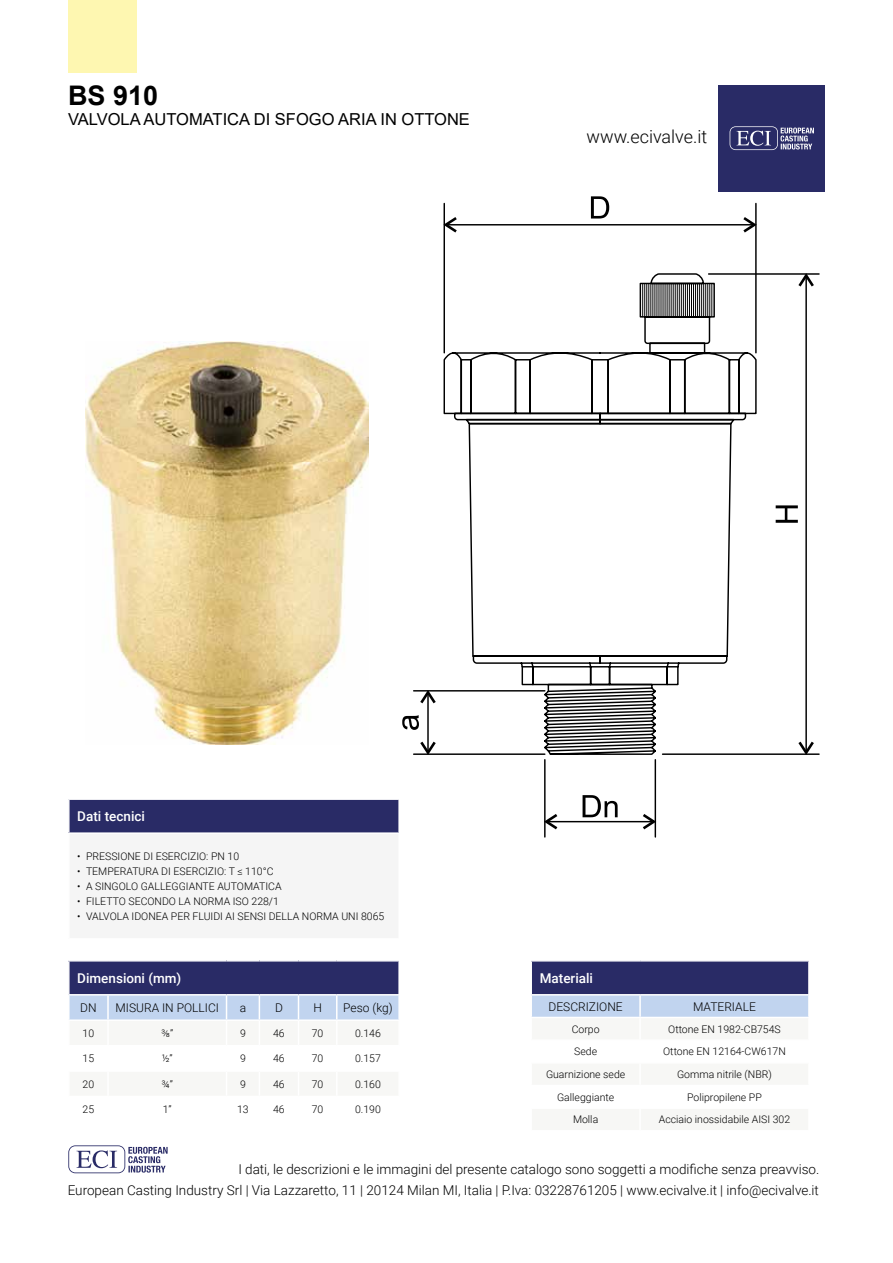
<style>
.page{position:relative;width:893px;height:1263px;background:#fff}
.page>*{position:absolute;margin:0;border:0;box-sizing:border-box;transform-origin:0 0}
.t1{font:700 27px "Arial";color:#000}
.t2{font:300 18px "Roboto";color:#000}
.t3{font:16.5px "Arial";color:#000}
.t4{font:300 13.5px "Roboto";color:#000}
.t5{font:500 13.5px "Roboto";color:#fff}
.t6{font:300 12px "Roboto";color:#000}
.t7{font:300 10.5px "Roboto";color:#000}
</style>
<div class="page">
<svg style="left:68px;top:1145px;width:100px;height:28px"></svg>
<div style="left:719px;top:85px;width:106px;height:106px;background:#292b66"></div>
<svg style="left:730px;top:126px;width:84px;height:24px"></svg>
<div style="left:68px;top:0;width:68px;height:72px;background:#fef7b1"></div>
<img style="left:85px;top:341px;width:283px;height:403px">
<div style="left:69px;top:961px;width:330px;height:34px;background:#292b66"></div>
<hr style="left:68px;top:961px;width:2px;height:33px;background:#fff">
<hr style="left:398px;top:961px;width:2px;height:33px;background:#fff">
<hr style="left:68px;top:994px;width:40px;height:1px;background:#fff">
<hr style="left:108px;top:994px;width:119px;height:1px;background:#fff">
<hr style="left:227px;top:994px;width:32px;height:1px;background:#fff">
<hr style="left:259px;top:994px;width:39px;height:1px;background:#fff">
<hr style="left:298px;top:994px;width:39px;height:1px;background:#fff">
<hr style="left:337px;top:994px;width:63px;height:1px;background:#fff">
<svg style="left:69px;top:995px;width:330px;height:25px;background:#c5d6f0"></svg>
<div style="left:69px;top:799px;width:330px;height:34px;background:#292b66"></div>
<div style="left:69px;top:833px;width:330px;height:106px;background:#f5f5f5"></div>
<hr style="left:68px;top:798px;width:332px;height:2px;background:#fff">
<hr style="left:68px;top:800px;width:2px;height:32px;background:#fff">
<hr style="left:398px;top:800px;width:2px;height:32px;background:#fff">
<hr style="left:68px;top:832px;width:332px;height:2px;background:#fff">
<hr style="left:68px;top:834px;width:2px;height:104px;background:#fff">
<hr style="left:398px;top:834px;width:2px;height:104px;background:#fff">
<hr style="left:68px;top:938px;width:332px;height:2px;background:#fff">
<div style="left:531px;top:961px;width:278px;height:34px;background:#292b66"></div>
<svg style="left:532px;top:995px;width:276px;height:22px;background:#c3d5ef"></svg>
<hr style="left:530px;top:961px;width:2px;height:33px;background:#fff">
<hr style="left:808px;top:961px;width:2px;height:33px;background:#fff">
<hr style="left:530px;top:994px;width:110px;height:1px;background:#fff">
<hr style="left:640px;top:994px;width:170px;height:1px;background:#fff">
<hr style="left:639px;top:995px;width:2px;height:22px;background:#fff">
<svg style="left:443px;top:273px;width:314px;height:482px"></svg>
<hr style="left:642px;top:283px;width:1px;height:34px;background:#000">
<hr style="left:644px;top:283px;width:1px;height:34px;background:#000">
<hr style="left:646px;top:283px;width:1px;height:34px;background:#000">
<hr style="left:648px;top:283px;width:1px;height:34px;background:#000">
<hr style="left:650px;top:283px;width:1px;height:34px;background:#000">
<hr style="left:652px;top:283px;width:1px;height:34px;background:#000">
<hr style="left:654px;top:283px;width:1px;height:34px;background:#000">
<hr style="left:657px;top:283px;width:1px;height:34px;background:#000">
<hr style="left:659px;top:283px;width:1px;height:34px;background:#000">
<hr style="left:661px;top:283px;width:1px;height:34px;background:#000">
<hr style="left:663px;top:283px;width:1px;height:34px;background:#000">
<hr style="left:665px;top:283px;width:1px;height:34px;background:#000">
<hr style="left:667px;top:283px;width:1px;height:34px;background:#000">
<hr style="left:669px;top:283px;width:1px;height:34px;background:#000">
<hr style="left:671px;top:283px;width:1px;height:34px;background:#000">
<hr style="left:673px;top:283px;width:1px;height:34px;background:#000">
<hr style="left:675px;top:283px;width:1px;height:34px;background:#000">
<hr style="left:677px;top:283px;width:1px;height:34px;background:#000">
<hr style="left:679px;top:283px;width:1px;height:34px;background:#000">
<hr style="left:681px;top:283px;width:1px;height:34px;background:#000">
<hr style="left:683px;top:283px;width:1px;height:34px;background:#000">
<hr style="left:685px;top:283px;width:1px;height:34px;background:#000">
<hr style="left:687px;top:283px;width:1px;height:34px;background:#000">
<hr style="left:689px;top:283px;width:1px;height:34px;background:#000">
<hr style="left:691px;top:283px;width:1px;height:34px;background:#000">
<hr style="left:693px;top:283px;width:1px;height:34px;background:#000">
<hr style="left:695px;top:283px;width:1px;height:34px;background:#000">
<hr style="left:697px;top:283px;width:1px;height:34px;background:#000">
<hr style="left:699px;top:283px;width:1px;height:34px;background:#000">
<hr style="left:701px;top:283px;width:1px;height:34px;background:#000">
<hr style="left:703px;top:283px;width:1px;height:34px;background:#000">
<hr style="left:705px;top:283px;width:1px;height:34px;background:#000">
<hr style="left:707px;top:283px;width:1px;height:34px;background:#000">
<hr style="left:709px;top:283px;width:1px;height:34px;background:#000">
<hr style="left:711px;top:283px;width:1px;height:34px;background:#000">
<hr style="left:443px;top:203px;width:2px;height:150px;background:#000">
<hr style="left:755px;top:203px;width:2px;height:150px;background:#000">
<svg style="left:443px;top:196px;width:314px;height:39px"></svg>
<hr style="left:709px;top:273px;width:110px;height:2px;background:#000">
<hr style="left:663px;top:753px;width:156px;height:2px;background:#000">
<hr style="left:655px;top:760px;width:1px;height:77px;background:#000">
<hr style="left:544px;top:760px;width:2px;height:77px;background:#000">
<svg style="left:544px;top:795px;width:113px;height:37px"></svg>
<svg style="left:776px;top:273px;width:40px;height:482px"></svg>
<hr style="left:414px;top:753px;width:131px;height:2px;background:#000">
<hr style="left:414px;top:690px;width:131px;height:1px;background:#000">
<svg style="left:402px;top:690px;width:36px;height:65px"></svg>
<h1 class="t1" style="left:68px;top:76px;width:92px">BS 910</h1>
<h3 class="t3" style="left:68px;top:107px;width:403px">VALVOLA AUTOMATICA DI SFOGO ARIA IN OTTONE</h3>
<h2 class="t2" style="left:587px;top:124px;width:122px">www.ecivalve.it</h2>
<p class="t5" style="left:77px;top:807px;width:69px">Dati tecnici</p>
<p class="t7" style="left:77px;top:849px;width:163px">• PRESSIONE DI ESERCIZIO: PN 10</p>
<p class="t7" style="left:77px;top:864px;width:198px">• TEMPERATURA DI ESERCIZIO: T ≤ 110°C</p>
<p class="t7" style="left:77px;top:879px;width:206px">• A SINGOLO GALLEGGIANTE AUTOMATICA</p>
<p class="t7" style="left:77px;top:894px;width:203px">• FILETTO SECONDO LA NORMA ISO 228/1</p>
<p class="t7" style="left:77px;top:909px;width:309px">• VALVOLA IDONEA PER FLUIDI AI SENSI DELLA NORMA UNI 8065</p>
<p class="t5" style="left:77px;top:968px;width:106px">Dimensioni (mm)</p>
<p class="t6" style="left:80px;top:999px;width:18px">DN</p>
<p class="t6" style="left:115px;top:999px;width:105px">MISURA IN POLLICI</p>
<p class="t6" style="left:240px;top:999px;width:8px">a</p>
<p class="t6" style="left:275px;top:999px;width:9px">D</p>
<p class="t6" style="left:313px;top:999px;width:10px">H</p>
<p class="t6" style="left:343px;top:999px;width:51px">Peso (kg)</p>
<p class="t7" style="left:83px;top:1026px;width:13px">10</p>
<p class="t7" style="left:161px;top:1026px;width:14px">⅜”</p>
<p class="t7" style="left:240px;top:1026px;width:7px">9</p>
<p class="t7" style="left:273px;top:1026px;width:13px">46</p>
<p class="t7" style="left:312px;top:1026px;width:13px">70</p>
<p class="t7" style="left:355px;top:1026px;width:27px">0.146</p>
<p class="t7" style="left:83px;top:1051px;width:13px">15</p>
<p class="t7" style="left:162px;top:1051px;width:13px">½”</p>
<p class="t7" style="left:240px;top:1051px;width:7px">9</p>
<p class="t7" style="left:273px;top:1051px;width:13px">46</p>
<p class="t7" style="left:312px;top:1051px;width:13px">70</p>
<p class="t7" style="left:355px;top:1051px;width:27px">0.157</p>
<p class="t7" style="left:83px;top:1077px;width:13px">20</p>
<p class="t7" style="left:162px;top:1077px;width:13px">¾”</p>
<p class="t7" style="left:240px;top:1077px;width:7px">9</p>
<p class="t7" style="left:273px;top:1077px;width:13px">46</p>
<p class="t7" style="left:312px;top:1077px;width:13px">70</p>
<p class="t7" style="left:355px;top:1077px;width:27px">0.160</p>
<p class="t7" style="left:83px;top:1102px;width:13px">25</p>
<p class="t7" style="left:163px;top:1102px;width:10px">1”</p>
<p class="t7" style="left:237px;top:1102px;width:13px">13</p>
<p class="t7" style="left:273px;top:1102px;width:13px">46</p>
<p class="t7" style="left:312px;top:1102px;width:13px">70</p>
<p class="t7" style="left:355px;top:1102px;width:27px">0.190</p>
<p class="t5" style="left:540px;top:968px;width:55px">Materiali</p>
<p class="t6" style="left:548px;top:998px;width:76px">DESCRIZIONE</p>
<p class="t6" style="left:693px;top:998px;width:64px">MATERIALE</p>
<p class="t7" style="left:572px;top:1022px;width:29px">Corpo</p>
<p class="t7" style="left:668px;top:1022px;width:114px">Ottone EN 1982-CB754S</p>
<p class="t7" style="left:574px;top:1044px;width:24px">Sede</p>
<p class="t7" style="left:663px;top:1044px;width:124px">Ottone EN 12164-CW617N</p>
<p class="t7" style="left:546px;top:1067px;width:81px">Guarnizione sede</p>
<p class="t7" style="left:677px;top:1067px;width:96px">Gomma nitrile (NBR)</p>
<p class="t7" style="left:557px;top:1090px;width:59px">Galleggiante</p>
<p class="t7" style="left:687px;top:1090px;width:76px">Polipropilene PP</p>
<p class="t7" style="left:573px;top:1112px;width:27px">Molla</p>
<p class="t7" style="left:659px;top:1112px;width:133px">Acciaio inossidabile AISI 302</p>
<p class="t4" style="left:238px;top:1160px;width:582px">I dati, le descrizioni e le immagini del presente catalogo sono soggetti a modifiche senza preavviso.</p>
<p class="t4" style="left:68px;top:1181px;width:753px">European Casting Industry Srl | Via Lazzaretto, 11 | 20124 Milan MI, Italia | P.Iva: 03228761205 | www.ecivalve.it | info@ecivalve.it</p>
</div>
